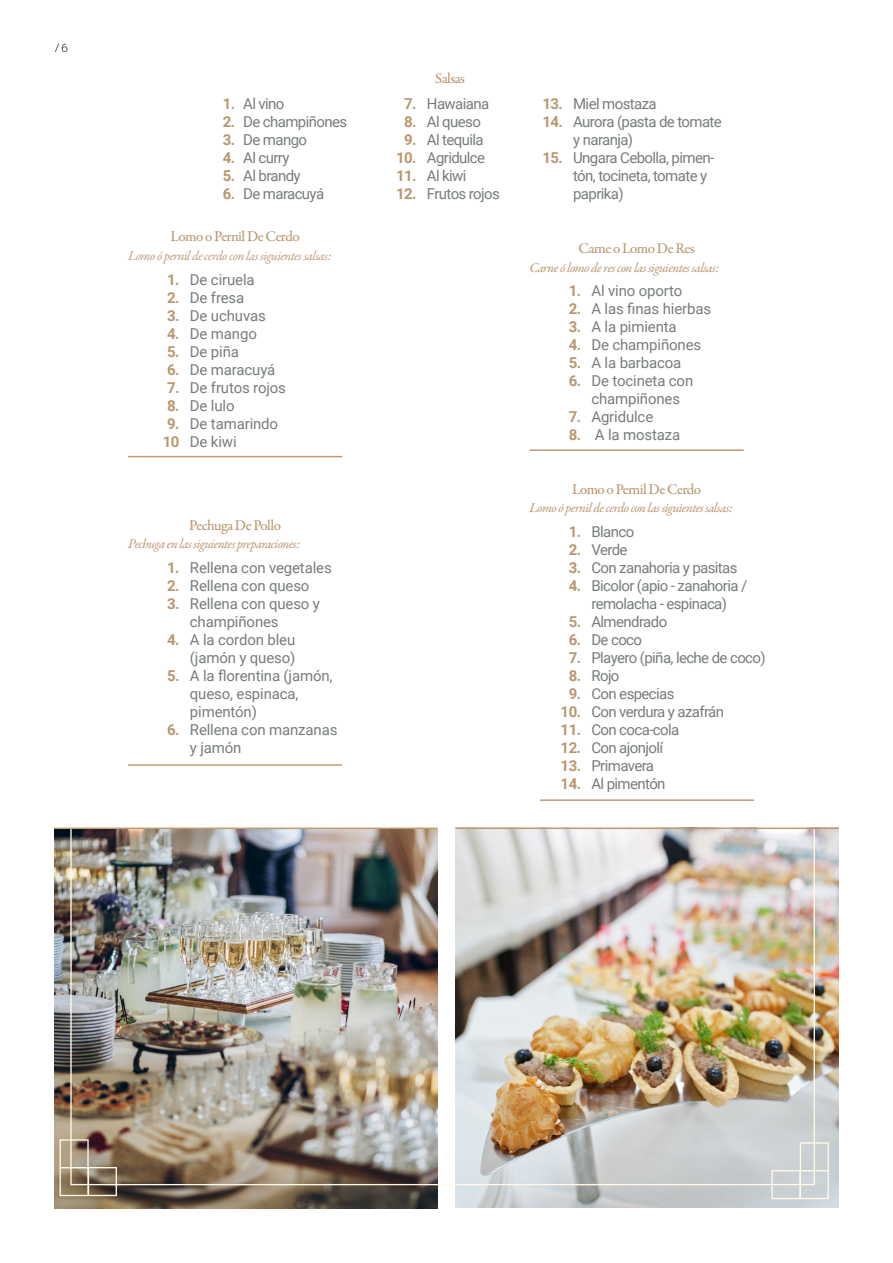
<style>
.page{position:relative;width:893px;height:1263px;background:#fff}
.page>*{position:absolute;margin:0;border:0;box-sizing:border-box;transform-origin:0 0}
.Texto_T2_1{font:15px/18px "Roboto";letter-spacing:-.01em;color:#777c7d}
.General_1{font:15px/18px "Roboto";letter-spacing:-.04em;color:#777c7d}
.Texto_T2_1-2{font:15px/18px "Roboto";letter-spacing:-.04em;color:#777c7d}
.General_1-2{font:700 15px "Roboto";letter-spacing:-.04em;color:#b9976e}
.General_1-3{font:500 15px "Garamond Premr Pro";letter-spacing:-.04em;color:#b9976e}
.Texto_T5_1{font:italic 13.5px "Garamond Premr Pro";letter-spacing:-.04em;color:#b9976e}
.Texto_T5_1-2{font:italic 13.5px "Garamond Premr Pro";letter-spacing:-.04em;color:#bd9f7b}
.t1{font:300 12px "Syabil";color:#000001}
</style>
<div class="page">
<img style="left:455px;top:829px;width:384px;height:378px">
<img style="left:54px;top:829px;width:383px;height:379px">
<hr style="left:54px;top:827px;width:383px;height:2px;background:#c29b6d">
<hr style="left:455px;top:827px;width:384px;height:2px;background:#c29b6d">
<img style="left:60px;top:829px;width:769px;height:370px">
<hr style="left:128px;top:456px;width:214px;height:1px;background:#c29b6d">
<hr style="left:128px;top:764px;width:214px;height:2px;background:#c29b6d">
<hr style="left:530px;top:449px;width:214px;height:2px;background:#c29b6d">
<hr style="left:540px;top:799px;width:214px;height:2px;background:#c29b6d">
<p class="t1" style="left:55px;top:40px;width:15px">/ 6</p>
<p class="General_1-2" style="left:223px;top:93px;width:14px">1.</p>
<p class="General_1-2" style="left:223px;top:111px;width:14px">2.</p>
<p class="General_1-2" style="left:223px;top:129px;width:14px">3.</p>
<p class="General_1-2" style="left:223px;top:147px;width:14px">4.</p>
<p class="General_1-2" style="left:223px;top:165px;width:14px">5.</p>
<p class="General_1-2" style="left:223px;top:183px;width:14px">6.</p>
<p class="General_1" style="left:243px;top:94px;width:43px">Al vino</p>
<p class="General_1" style="left:243px;top:112px;width:105px">De champiñones</p>
<p class="General_1" style="left:243px;top:130px;width:65px">De mango</p>
<p class="General_1" style="left:243px;top:148px;width:48px">Al curry</p>
<p class="General_1" style="left:243px;top:166px;width:59px">Al brandy</p>
<p class="General_1" style="left:243px;top:184px;width:83px">De maracuyá</p>
<p class="General_1-3" style="left:171px;top:228px;width:131px">Lomo o Pernil De Cerdo</p>
<p class="Texto_T5_1-2" style="left:128px;top:247px;width:205px">Lomo ó pernil de cerdo con las siguientes salsas:</p>
<p class="General_1-2" style="left:167px;top:269px;width:14px">1.</p>
<p class="General_1-2" style="left:167px;top:287px;width:14px">2.</p>
<p class="General_1-2" style="left:167px;top:305px;width:14px">3.</p>
<p class="General_1-2" style="left:167px;top:323px;width:14px">4.</p>
<p class="General_1-2" style="left:167px;top:341px;width:14px">5.</p>
<p class="General_1-2" style="left:167px;top:359px;width:14px">6.</p>
<p class="General_1-2" style="left:167px;top:377px;width:14px">7.</p>
<p class="General_1-2" style="left:167px;top:395px;width:14px">8.</p>
<p class="General_1-2" style="left:167px;top:413px;width:14px">9.</p>
<p class="General_1-2" style="left:163px;top:431px;width:18px">10</p>
<p class="Texto_T2_1" style="left:190px;top:270px;width:66px">De ciruela</p>
<p class="Texto_T2_1" style="left:190px;top:288px;width:56px">De fresa</p>
<p class="Texto_T2_1" style="left:190px;top:306px;width:77px">De uchuvas</p>
<p class="Texto_T2_1" style="left:190px;top:324px;width:69px">De mango</p>
<p class="Texto_T2_1" style="left:190px;top:342px;width:51px">De piña</p>
<p class="Texto_T2_1" style="left:190px;top:360px;width:87px">De maracuyá</p>
<p class="Texto_T2_1" style="left:190px;top:378px;width:98px">De frutos rojos</p>
<p class="Texto_T2_1" style="left:190px;top:396px;width:46px">De lulo</p>
<p class="Texto_T2_1" style="left:190px;top:414px;width:90px">De tamarindo</p>
<p class="Texto_T2_1" style="left:190px;top:432px;width:48px">De kiwi</p>
<p class="General_1-3" style="left:189px;top:516px;width:93px">Pechuga De Pollo</p>
<p class="Texto_T5_1" style="left:128px;top:535px;width:173px">Pechuga en las siguientes preparaciones:</p>
<p class="General_1-2" style="left:167px;top:557px;width:14px">1.</p>
<p class="General_1-2" style="left:167px;top:575px;width:14px">2.</p>
<p class="General_1-2" style="left:167px;top:593px;width:14px">3.</p>
<p class="General_1-2" style="left:167px;top:629px;width:14px">4.</p>
<p class="General_1-2" style="left:167px;top:665px;width:14px">5.</p>
<p class="General_1-2" style="left:167px;top:719px;width:14px">6.</p>
<p class="Texto_T2_1" style="left:190px;top:558px;width:143px">Rellena con vegetales</p>
<p class="Texto_T2_1" style="left:190px;top:576px;width:121px">Rellena con queso</p>
<p class="Texto_T2_1" style="left:190px;top:594px;width:132px">Rellena con queso y champiñones</p>
<p class="Texto_T2_1" style="left:190px;top:630px;width:107px">A la cordon bleu</p>
<p class="Texto_T2_1" style="left:190px;top:648px;width:107px">(jamón y queso)</p>
<p class="Texto_T2_1" style="left:190px;top:666px;width:144px">A la florentina (jamón, queso, espinaca,</p>
<p class="Texto_T2_1" style="left:190px;top:702px;width:69px">pimentón)</p>
<p class="Texto_T2_1" style="left:190px;top:720px;width:149px">Rellena con manzanas</p>
<p class="Texto_T2_1" style="left:190px;top:738px;width:53px">y jamón</p>
<p class="General_1-2" style="left:404px;top:93px;width:14px">7.</p>
<p class="General_1-2" style="left:404px;top:111px;width:14px">8.</p>
<p class="General_1-2" style="left:404px;top:129px;width:14px">9.</p>
<p class="General_1-2" style="left:396px;top:147px;width:22px">10.</p>
<p class="General_1-2" style="left:396px;top:165px;width:22px">11.</p>
<p class="General_1-2" style="left:396px;top:183px;width:22px">12.</p>
<p class="General_1-3" style="left:435px;top:69px;width:31px">Salsas</p>
<p class="General_1" style="left:427px;top:94px;width:64px">Hawaiana</p>
<p class="General_1" style="left:427px;top:112px;width:55px">Al queso</p>
<p class="General_1" style="left:427px;top:130px;width:58px">Al tequila</p>
<p class="General_1" style="left:427px;top:148px;width:60px">Agridulce</p>
<p class="General_1" style="left:427px;top:166px;width:41px">Al kiwi</p>
<p class="General_1" style="left:427px;top:184px;width:74px">Frutos rojos</p>
<p class="General_1-2" style="left:542px;top:93px;width:22px">13.</p>
<p class="General_1-2" style="left:542px;top:111px;width:22px">14.</p>
<p class="General_1-2" style="left:542px;top:147px;width:22px">15.</p>
<p class="General_1" style="left:573px;top:94px;width:85px">Miel mostaza</p>
<p class="General_1" style="left:573px;top:112px;width:150px">Aurora (pasta de tomate y naranja)</p>
<p class="General_1" style="left:573px;top:148px;width:142px">Ungara Cebolla, pimen&shy;tón, tocineta, tomate y paprika)</p>
<p class="General_1-3" style="left:578px;top:239px;width:118px">Carne o Lomo De Res</p>
<p class="Texto_T5_1" style="left:530px;top:259px;width:191px">Carne ó lomo de res con las siguientes salsas:</p>
<p class="General_1-2" style="left:569px;top:280px;width:14px">1.</p>
<p class="General_1-2" style="left:569px;top:298px;width:14px">2.</p>
<p class="General_1-2" style="left:569px;top:316px;width:14px">3.</p>
<p class="General_1-2" style="left:569px;top:334px;width:14px">4.</p>
<p class="General_1-2" style="left:569px;top:352px;width:14px">5.</p>
<p class="General_1-2" style="left:569px;top:370px;width:14px">6.</p>
<p class="General_1-2" style="left:569px;top:406px;width:14px">7.</p>
<p class="General_1-2" style="left:569px;top:424px;width:14px">8.</p>
<p class="Texto_T2_1" style="left:591px;top:281px;width:92px">Al vino oporto</p>
<p class="Texto_T2_1" style="left:591px;top:299px;width:121px">A las finas hierbas</p>
<p class="Texto_T2_1" style="left:591px;top:317px;width:87px">A la pimienta</p>
<p class="Texto_T2_1" style="left:591px;top:335px;width:111px">De champiñones</p>
<p class="Texto_T2_1" style="left:591px;top:353px;width:91px">A la barbacoa</p>
<p class="Texto_T2_1" style="left:591px;top:371px;width:103px">De tocineta con</p>
<p class="Texto_T2_1" style="left:591px;top:389px;width:90px">champiñones</p>
<p class="Texto_T2_1" style="left:591px;top:407px;width:63px">Agridulce</p>
<p class="Texto_T2_1" style="left:595px;top:425px;width:87px">A la mostaza</p>
<p class="General_1-3" style="left:572px;top:480px;width:131px">Lomo o Pernil De Cerdo</p>
<p class="Texto_T5_1" style="left:530px;top:499px;width:205px">Lomo ó pernil de cerdo con las siguientes salsas:</p>
<p class="General_1-2" style="left:569px;top:521px;width:14px">1.</p>
<p class="General_1-2" style="left:569px;top:539px;width:14px">2.</p>
<p class="General_1-2" style="left:569px;top:557px;width:14px">3.</p>
<p class="General_1-2" style="left:569px;top:575px;width:14px">4.</p>
<p class="General_1-2" style="left:569px;top:611px;width:14px">5.</p>
<p class="General_1-2" style="left:569px;top:629px;width:14px">6.</p>
<p class="General_1-2" style="left:569px;top:647px;width:14px">7.</p>
<p class="General_1-2" style="left:569px;top:665px;width:14px">8.</p>
<p class="General_1-2" style="left:569px;top:683px;width:14px">9.</p>
<p class="General_1-2" style="left:561px;top:701px;width:22px">10.</p>
<p class="General_1-2" style="left:561px;top:719px;width:22px">11.</p>
<p class="General_1-2" style="left:561px;top:737px;width:22px">12.</p>
<p class="General_1-2" style="left:561px;top:755px;width:22px">13.</p>
<p class="General_1-2" style="left:561px;top:773px;width:22px">14.</p>
<p class="Texto_T2_1" style="left:591px;top:522px;width:44px">Blanco</p>
<p class="Texto_T2_1" style="left:591px;top:540px;width:38px">Verde</p>
<p class="Texto_T2_1-2" style="left:591px;top:558px;width:148px">Con zanahoria y pasitas</p>
<p class="Texto_T2_1-2" style="left:591px;top:576px;width:157px">Bicolor (apio - zanahoria / remolacha - espinaca)</p>
<p class="Texto_T2_1-2" style="left:591px;top:612px;width:77px">Almendrado</p>
<p class="Texto_T2_1" style="left:591px;top:630px;width:52px">De coco</p>
<p class="Texto_T2_1-2" style="left:591px;top:648px;width:176px">Playero (piña, leche de coco)</p>
<p class="Texto_T2_1" style="left:591px;top:666px;width:30px">Rojo</p>
<p class="Texto_T2_1-2" style="left:591px;top:684px;width:85px">Con especias</p>
<p class="Texto_T2_1-2" style="left:591px;top:702px;width:134px">Con verdura y azafrán</p>
<p class="Texto_T2_1-2" style="left:591px;top:720px;width:89px">Con coca-cola</p>
<p class="Texto_T2_1-2" style="left:591px;top:738px;width:73px">Con ajonjolí</p>
<p class="Texto_T2_1-2" style="left:591px;top:756px;width:64px">Primavera</p>
<p class="Texto_T2_1-2" style="left:591px;top:774px;width:76px">Al pimentón</p>
</div>
